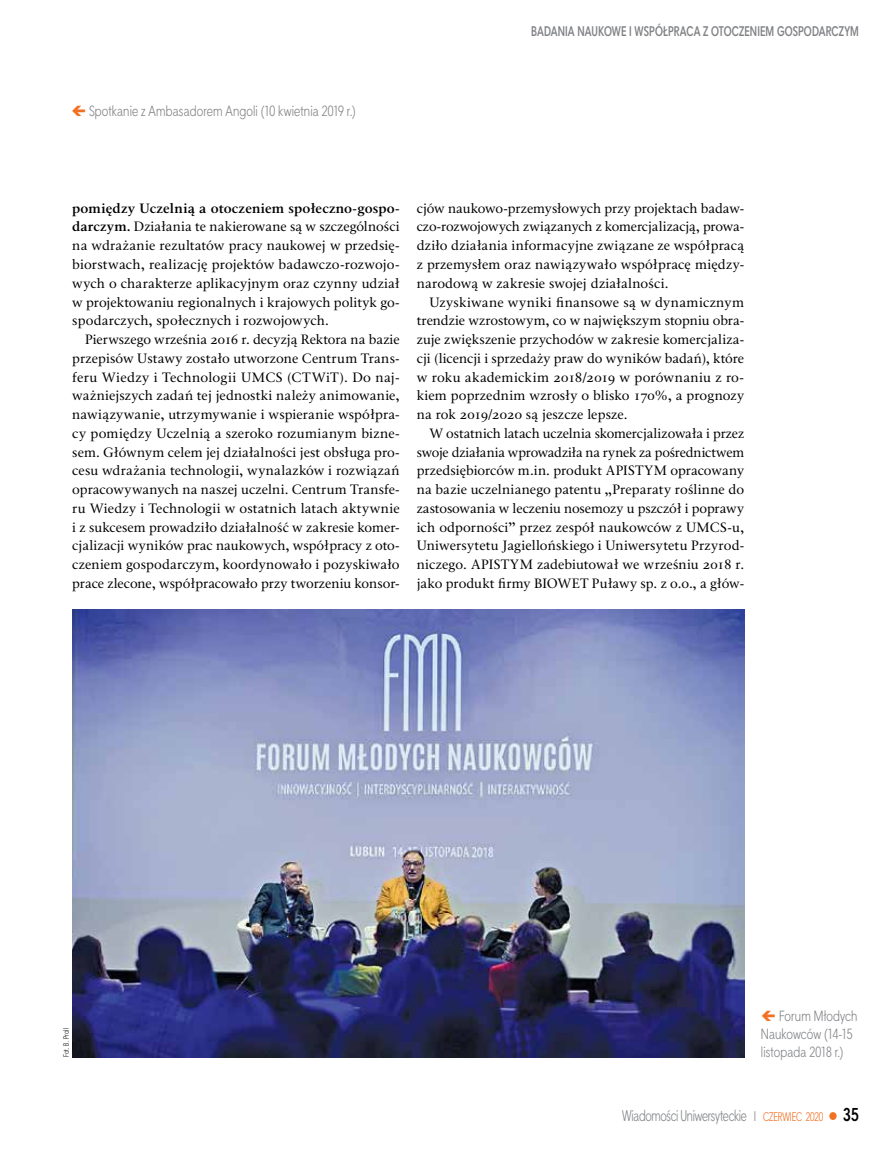
<style>
.page{position:relative;width:893px;height:1153px;background:#fff}
.page>*{position:absolute;margin:0;border:0;box-sizing:border-box;transform-origin:0 0}
.t1{font:15px "Straight Cnd EFN";letter-spacing:-.02em;color:#808285;scale:.92 1}
.t2{font:14.25px/18px "Straight Cnd EFN";letter-spacing:.005em;color:#808285}
.t3{font:13.5px/18.8px "Classic EFN";letter-spacing:.005em;color:#000;text-align:justify}
.t4{font:700 13.5px "Straight Cnd EFN";letter-spacing:.01em;color:#808285;scale:.94 1}
.t5{font:7.5px "Straight Cnd EFN";letter-spacing:.02em;color:#000}
.s1{font-weight:700}
.s2{font-size:13.5px}
.s3{font-size:12px;color:#f36f21}
.s4{color:#f36f21}
.s5{font-weight:700;font-size:18px;color:#000}
</style>
<div class="page">
<img style="left:72px;top:609px;width:672px;height:448px">
<p class="t2" style="left:89px;top:102px;width:268px">Spotkanie z Ambasadorem Angoli (10 kwietnia 2019 r.)</p>
<p class="t4" style="left:531px;top:23px;width:15px">BADAN</p>
<p class="t4" style="left:565px;top:23px;width:314px">IA NAU KOWE I WSPÓŁPRACA Z OTOCZENIEM GOSPODARCZYM</p>
<p class="t3" style="left:72px;top:199px;width:329px"><span class="s1">pomiędzy Uczelnią a otoczeniem społeczno-gospo&shy;darczym.</span> Działania te nakierowane są w szczególności na wdrażanie rezultatów pracy naukowej w przedsię&shy;biorstwach, realizację projektów badawczo-rozwojo&shy;wych o charakterze aplikacyjnym oraz czynny udział w projektowaniu regionalnych i krajowych polityk go&shy;spodarczych, społecznych i rozwojowych.</p>
<p class="t3" style="left:72px;top:330px;width:329px;text-indent:13px">Pierwszego września 2016 r. decyzją Rektora na bazie przepisów Ustawy zostało utworzone Centrum Trans&shy;feru Wiedzy i Technologii UMCS (CTWiT). Do naj&shy;ważniejszych zadań tej jednostki należy animowanie, nawiązywanie, utrzymywanie i wspieranie współpra&shy;cy pomiędzy Uczelnią a szeroko rozumianym bizne&shy;sem. Głównym celem jej działalności jest obsługa pro&shy;cesu wdrażania technologii, wynalazków i rozwiązań opracowywanych na naszej uczelni. Centrum Transfe&shy;ru Wiedzy i Technologii w ostatnich latach aktywnie i z sukcesem prowadziło działalność w zakresie komer&shy;cjalizacji wyników prac naukowych, współpracy z oto&shy;czeniem gospodarczym, koordynowało i pozyskiwało prace zlecone, współpracowało przy tworzeniu konsor-</p>
<p class="t3" style="left:417px;top:199px;width:329px">cjów naukowo-przemysłowych przy projektach badaw&shy;czo-rozwojowych związanych z komercjalizacją, prowa&shy;dziło działania informacyjne związane ze współpracą z przemysłem oraz nawiązywało współpracę między&shy;narodową w zakresie swojej działalności.</p>
<p class="t3" style="left:417px;top:293px;width:329px;text-indent:13px">Uzyskiwane wyniki finansowe są w dynamicznym trendzie wzrostowym, co w największym stopniu obra&shy;zuje zwiększenie przychodów w zakresie komercjaliza&shy;cji (licencji i sprzedaży praw do wyników badań), które w roku akademickim 2018/2019 w porównaniu z ro&shy;kiem poprzednim wzrosły o blisko 170%, a prognozy na rok 2019/2020 są jeszcze lepsze.</p>
<p class="t3" style="left:417px;top:424px;width:329px;text-indent:13px">W ostatnich latach uczelnia skomercjalizowała i przez swoje działania wprowadziła na rynek za pośrednictwem przedsiębiorców m.in. produkt APISTYM opracowany na bazie uczelnianego patentu „Preparaty roślinne do zastosowania w leczeniu nosemozy u pszczół i poprawy ich odporności” przez zespół naukowców z UMCS-u, Uniwersytetu Jagiellońskiego i Uniwersytetu Przyrod&shy;niczego. APISTYM zadebiutował we wrześniu 2018 r. jako produkt firmy BIOWET Puławy sp. z o.o., a głów-</p>
<p class="t5" style="left:62px;top:1057px;width:31px;rotate:-90deg">Fot. B. Proll</p>
<p class="t2" style="left:761px;top:1007px;width:98px;text-indent:18px">Forum Młodych<br>Naukowców (14-15 listopada 2018 r.)</p>
<p class="t1" style="left:622px;top:1106px;width:259px">Wiadomości Uniwersyteckie <span class="s2">I</span> <span class="s3">czerwi ec 2020</span> <span class="s4">●</span> <span class="s5">35</span></p>
</div>
